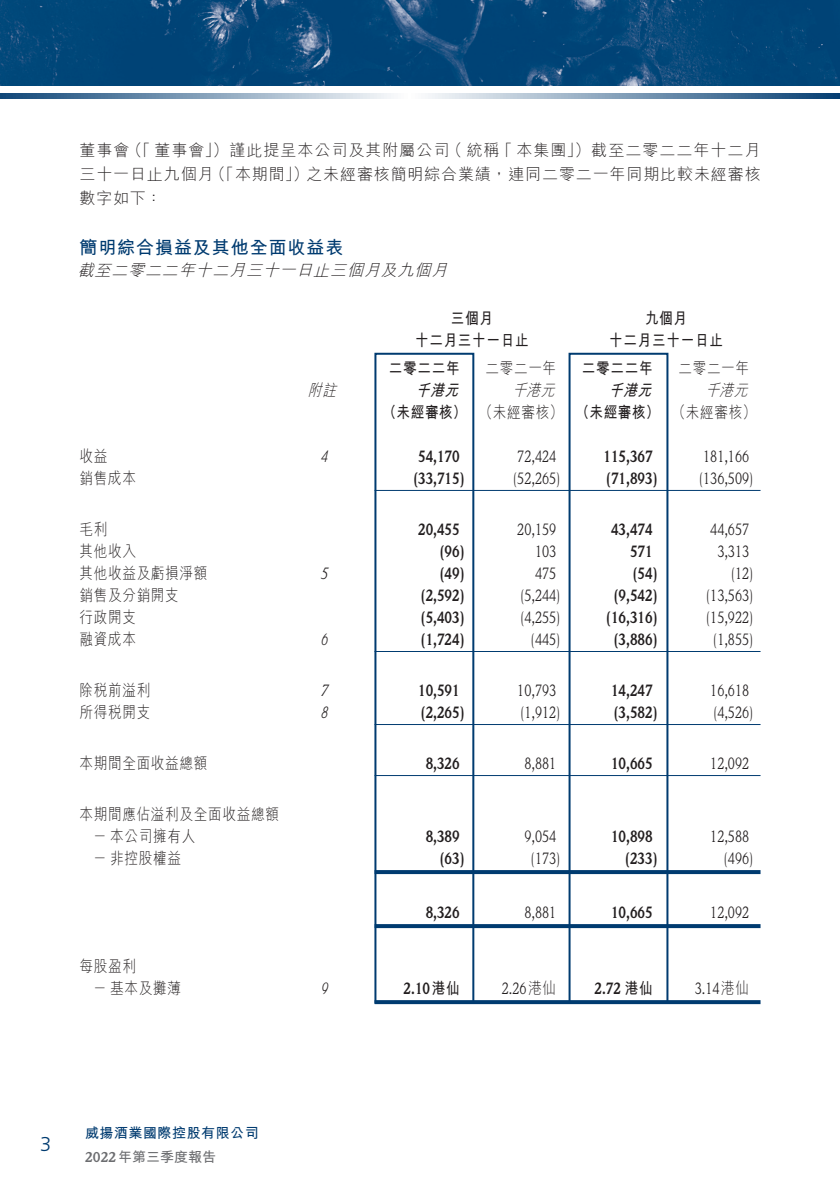
<style>
.page{position:relative;width:840px;height:1191px;background:#fff}
.page>*{position:absolute;margin:0;border:0;box-sizing:border-box;transform-origin:0 0}
.t1{font:300 20px "Frutiger LT Std";color:#003b70}
.t2{font:700 18px "M Hei HK";letter-spacing:.05em;color:#003b70}
.t3{font:16px "Weidemann Std";color:#231f20;scale:.85 1}
.t4{font:700 16px "Weidemann Std";color:#231f20;scale:.85 1}
.t5{font:300 16px "M Hei HK";letter-spacing:.05em;color:#231f20;scale:.85 1}
.t6{font:300 16px/24px "M Hei HK";letter-spacing:.05em;color:#231f20}
.t7{font:700 16px "M Hei HK";letter-spacing:.05em;color:#231f20;scale:.85 1}
.t8{font:italic 300 16px "M Hei HK";color:#231f20}
.t9{font:italic 300 16px "M Hei HK";color:#231f20;scale:.85 1}
.t10{font:italic 700 16px "M Hei HK";color:#231f20;scale:.85 1}
.t11{font:italic 16px "Weidemann Std";color:#231f20;scale:.85 1}
.t12{font:700 14px "M Hei HK";letter-spacing:.035em;color:#003b70}
.t13{font:700 14px "M Hei HK";color:#6c6d70}
.s1{font-weight:300}
.s2{font-family:"M Hei HK"}
.s3{font-family:"M Hei HK";font-weight:300}
.s4{font-family:"Weidemann Std"}
</style>
<div class="page">
<img style="left:0;top:0;width:838px;height:85px">
<svg style="left:0;top:94px;width:838px;height:5px;background:#84a0b9"></svg>
<hr style="left:374px;top:490px;width:386px;height:1px;background:#003b70">
<hr style="left:374px;top:651px;width:386px;height:1px;background:#003b70">
<hr style="left:374px;top:724px;width:386px;height:1px;background:#003b70">
<hr style="left:374px;top:775px;width:386px;height:1px;background:#003b70">
<svg style="left:377px;top:870px;width:383px;height:4px"></svg>
<svg style="left:377px;top:924px;width:383px;height:4px"></svg>
<svg style="left:374px;top:1000px;width:386px;height:4px"></svg>
<div style="left:568px;top:353px;width:100px;height:650px;border:2px solid #003b70"></div>
<div style="left:374px;top:353px;width:100px;height:650px;border:2px solid #003b70"></div>
<p class="t6" style="left:126px;top:138px;width:324px">（「董事會」）謹此提呈本公司及其附屬公司</p>
<p class="t6" style="left:79px;top:138px;width:51px">董事會</p>
<p class="t6" style="left:446px;top:138px;width:54px">（統稱</p>
<p class="t6" style="left:496px;top:138px;width:265px">「本集團」）截至二零二二年十二月</p>
<p class="t6" style="left:210px;top:162px;width:100px">（「本期間」）</p>
<p class="t6" style="left:306px;top:162px;width:455px">之未經審核簡明綜合業績，連同二零二一年同期比較未經審核</p>
<p class="t6" style="left:79px;top:162px;width:136px">三十一日止九個月數字如下：</p>
<p class="t2" style="left:79px;top:234px;width:265px">簡明綜合損益及其他全面收益表</p>
<p class="t8" style="left:78px;top:262px;width:375px">截至二零二二年十二月三十一日止三個月及九個月</p>
<p class="t7" style="left:450px;top:307px;width:51px">三個月</p>
<p class="t7" style="left:644px;top:307px;width:51px">九個月</p>
<p class="t7" style="left:415px;top:329px;width:135px">十二月三十一日止</p>
<p class="t7" style="left:609px;top:329px;width:135px">十二月三十一日止</p>
<p class="t7" style="left:389px;top:356px;width:85px">二零二二年</p>
<p class="t5" style="left:485px;top:360px;width:85px">二零二一年</p>
<p class="t7" style="left:581px;top:356px;width:85px">二零二二年</p>
<p class="t5" style="left:678px;top:360px;width:85px">二零二一年</p>
<p class="t9" style="left:308px;top:382px;width:39px">附註</p>
<p class="t10" style="left:415px;top:378px;width:58px">千港元</p>
<p class="t9" style="left:512px;top:382px;width:56px">千港元</p>
<p class="t10" style="left:608px;top:378px;width:58px">千港元</p>
<p class="t9" style="left:705px;top:382px;width:56px">千港元</p>
<p class="t5" style="left:79px;top:448px;width:34px">收益</p>
<p class="t11" style="left:320px;top:447px;width:10px">4</p>
<p class="t7" style="left:382px;top:400px;width:440px">（未經審核） <span class="s1">（未經審核）</span> （未經審核） <span class="s1">（未經審核(</span></p>
<p class="t3" style="left:702px;top:447px;width:56px">181,166</p>
<p class="t3" style="left:517px;top:447px;width:47px">72,424</p>
<p class="t4" style="left:418px;top:447px;width:50px">54,170</p>
<p class="t4" style="left:603px;top:447px;width:59px">115,367</p>
<p class="t5" style="left:79px;top:470px;width:68px">銷售成本</p>
<p class="t4" style="left:413px;top:469px;width:62px">)33,715(</p>
<p class="t3" style="left:513px;top:469px;width:57px">)52,265(</p>
<p class="t4" style="left:606px;top:469px;width:62px">)71,893(</p>
<p class="t3" style="left:698px;top:469px;width:65px">)136,509(</p>
<p class="t5" style="left:79px;top:521px;width:34px">毛利</p>
<p class="t4" style="left:418px;top:520px;width:50px">20,455</p>
<p class="t3" style="left:517px;top:520px;width:47px">20,159</p>
<p class="t4" style="left:610px;top:520px;width:50px">43,474</p>
<p class="t3" style="left:709px;top:520px;width:47px">44,657</p>
<p class="t5" style="left:79px;top:543px;width:68px">其他收入</p>
<p class="t4" style="left:439px;top:542px;width:31px">)96(</p>
<p class="t3" style="left:534px;top:542px;width:26px">103</p>
<p class="t4" style="left:629px;top:542px;width:28px">571</p>
<p class="t3" style="left:717px;top:542px;width:39px">3,313</p>
<p class="t5" style="left:79px;top:565px;width:152px">其他收益及虧損淨額</p>
<p class="t11" style="left:320px;top:564px;width:10px">5</p>
<p class="t4" style="left:439px;top:564px;width:31px">)49(</p>
<p class="t3" style="left:534px;top:564px;width:26px">475</p>
<p class="t4" style="left:632px;top:564px;width:31px">)54(</p>
<p class="t3" style="left:730px;top:564px;width:28px">)12(</p>
<p class="t5" style="left:79px;top:587px;width:118px">銷售及分銷開支</p>
<p class="t4" style="left:420px;top:586px;width:53px">)2,592(</p>
<p class="t3" style="left:520px;top:586px;width:48px">)5,244(</p>
<p class="t4" style="left:613px;top:586px;width:53px">)9,542(</p>
<p class="t3" style="left:705px;top:586px;width:57px">)13,563(</p>
<p class="t5" style="left:79px;top:609px;width:68px">行政開支</p>
<p class="t4" style="left:420px;top:608px;width:53px">)5,403(</p>
<p class="t3" style="left:520px;top:608px;width:48px">)4,255(</p>
<p class="t4" style="left:606px;top:608px;width:62px">)16,316(</p>
<p class="t3" style="left:705px;top:608px;width:57px">)15,922(</p>
<p class="t5" style="left:79px;top:631px;width:68px">融資成本</p>
<p class="t11" style="left:320px;top:630px;width:10px">6</p>
<p class="t4" style="left:420px;top:630px;width:53px">)1,724(</p>
<p class="t3" style="left:530px;top:630px;width:36px">)445(</p>
<p class="t4" style="left:613px;top:630px;width:53px">)3,886(</p>
<p class="t3" style="left:713px;top:630px;width:48px">)1,855(</p>
<p class="t5" style="left:79px;top:682px;width:85px">除稅前溢利</p>
<p class="t11" style="left:320px;top:681px;width:10px">7</p>
<p class="t4" style="left:418px;top:681px;width:50px">10,591</p>
<p class="t3" style="left:517px;top:681px;width:47px">10,793</p>
<p class="t4" style="left:610px;top:681px;width:50px">14,247</p>
<p class="t3" style="left:709px;top:681px;width:47px">16,618</p>
<p class="t5" style="left:79px;top:704px;width:85px">所得稅開支</p>
<p class="t11" style="left:320px;top:703px;width:10px">8</p>
<p class="t4" style="left:420px;top:703px;width:53px">)2,265(</p>
<p class="t3" style="left:520px;top:703px;width:48px">)1,912(</p>
<p class="t4" style="left:613px;top:703px;width:53px">)3,582(</p>
<p class="t3" style="left:713px;top:703px;width:48px">)4,526(</p>
<p class="t5" style="left:79px;top:755px;width:152px">本期間全面收益總額</p>
<p class="t5" style="left:79px;top:806px;width:236px">本期間應佔溢利及全面收益總額</p>
<p class="t4" style="left:425px;top:754px;width:42px">8,326</p>
<p class="t3" style="left:524px;top:754px;width:39px">8,881</p>
<p class="t4" style="left:610px;top:754px;width:50px">10,665</p>
<p class="t3" style="left:709px;top:754px;width:47px">12,092</p>
<p class="t5" style="left:93px;top:828px;width:122px">－本公司擁有人</p>
<p class="t4" style="left:425px;top:827px;width:42px">8,389</p>
<p class="t3" style="left:524px;top:827px;width:39px">9,054</p>
<p class="t4" style="left:610px;top:827px;width:50px">10,898</p>
<p class="t3" style="left:709px;top:827px;width:47px">12,588</p>
<p class="t5" style="left:93px;top:850px;width:105px">－非控股權益</p>
<p class="t4" style="left:439px;top:849px;width:31px">)63(</p>
<p class="t3" style="left:530px;top:849px;width:36px">)173(</p>
<p class="t4" style="left:625px;top:849px;width:39px">)233(</p>
<p class="t3" style="left:723px;top:849px;width:36px">)496(</p>
<p class="t4" style="left:425px;top:903px;width:42px">8,326</p>
<p class="t3" style="left:524px;top:903px;width:39px">8,881</p>
<p class="t4" style="left:610px;top:903px;width:50px">10,665</p>
<p class="t3" style="left:709px;top:903px;width:47px">12,092</p>
<p class="t5" style="left:79px;top:958px;width:68px">每股盈利</p>
<p class="t5" style="left:93px;top:980px;width:105px">－基本及攤薄</p>
<p class="t11" style="left:320px;top:979px;width:10px">9</p>
<p class="t4" style="left:403px;top:979px;width:67px">2.10 <span class="s2">港仙</span></p>
<p class="t3" style="left:501px;top:979px;width:65px">2.26 <span class="s3">港仙</span></p>
<p class="t4" style="left:594px;top:979px;width:70px">2.72 <span class="s2">港仙</span></p>
<p class="t3" style="left:694px;top:979px;width:65px">3.14 <span class="s3">港仙</span></p>
<p class="t1" style="left:40px;top:1132px;width:13px">3</p>
<p class="t12" style="left:85px;top:1122px;width:175px">威揚酒業國際控股有限公司</p>
<p class="t13" style="left:85px;top:1146px;width:132px"><span class="s4">2022</span>年第三季度報告</p>
</div>
